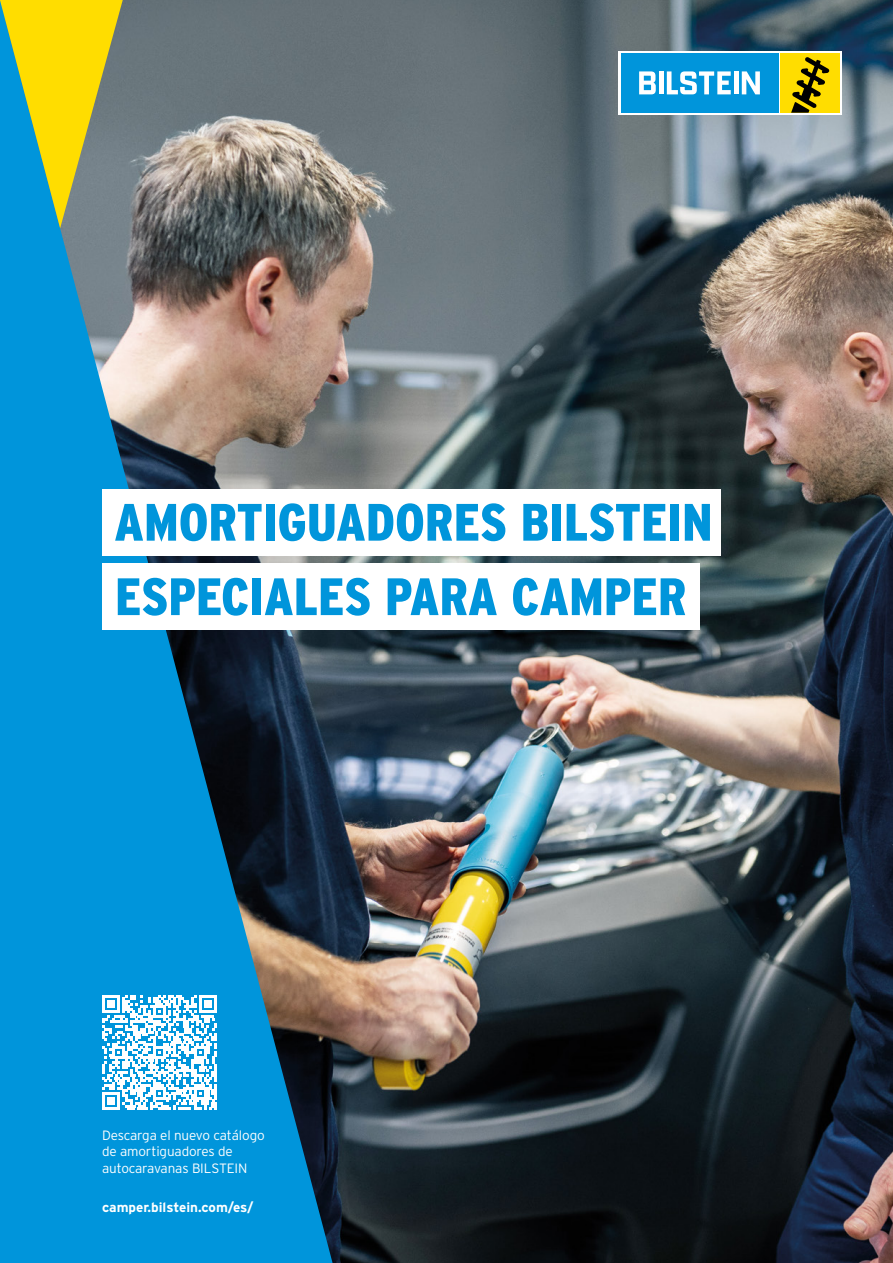
<style>
.page{position:relative;width:893px;height:1263px;background:#fff}
.page>*{position:absolute;margin:0;border:0;box-sizing:border-box;transform-origin:0 0}
.t1{font:900 52.5px/74.4px "Interstate Condensed";color:#0095db}
.t2{font:300 13.5px/16.5px "Interstate";letter-spacing:-.01em;color:#fff}
.t3{font:700 13.5px "Interstate";color:#fff}
</style>
<div class="page">
<img style="left:333px;top:0;width:560px;height:1263px">
<div style="left:619px;top:51px;width:223px;height:64px;background:#fff"></div>
<div style="left:780px;top:53px;width:60px;height:60px;background:#fd0"></div>
<div style="left:621px;top:53px;width:157px;height:60px;background:#0095db"></div>
<svg style="left:639px;top:71px;width:17px;height:23px"></svg>
<div style="left:659px;top:71px;width:5px;height:23px;background:#fff"></div>
<svg style="left:667px;top:71px;width:64px;height:23px"></svg>
<div style="left:734px;top:71px;width:5px;height:23px;background:#fff"></div>
<svg style="left:742px;top:71px;width:18px;height:23px"></svg>
<svg style="left:791px;top:57px;width:38px;height:56px"></svg>
<svg style="left:0;top:0;width:333px;height:1263px;background:#307da3"></svg>
<svg style="left:0;top:0;width:123px;height:228px;background:#9cb357"></svg>
<div style="left:102px;top:489px;width:618px;height:67px;background:#fff"></div>
<div style="left:102px;top:563px;width:598px;height:67px;background:#fff"></div>
<svg style="left:102px;top:995px;width:115px;height:115px"></svg>
<hr style="left:102px;top:1107px;width:18px;height:3px;background:#fff">
<div style="left:107px;top:1097px;width:8px;height:8px;background:#fff"></div>
<h1 class="t1" style="left:114px;top:485px;width:600px">AMORTIGUADORES BILSTEIN<br>ESPECIALES PARA CAMPER</h1>
<p class="t2" style="left:102px;top:1127px;width:164px">Descarga el nuevo catálogo de amortiguadores de autocaravanas BILSTEIN</p>
<p class="t3" style="left:102px;top:1200px;width:153px">camper.bilstein.com/es/</p>
</div>
